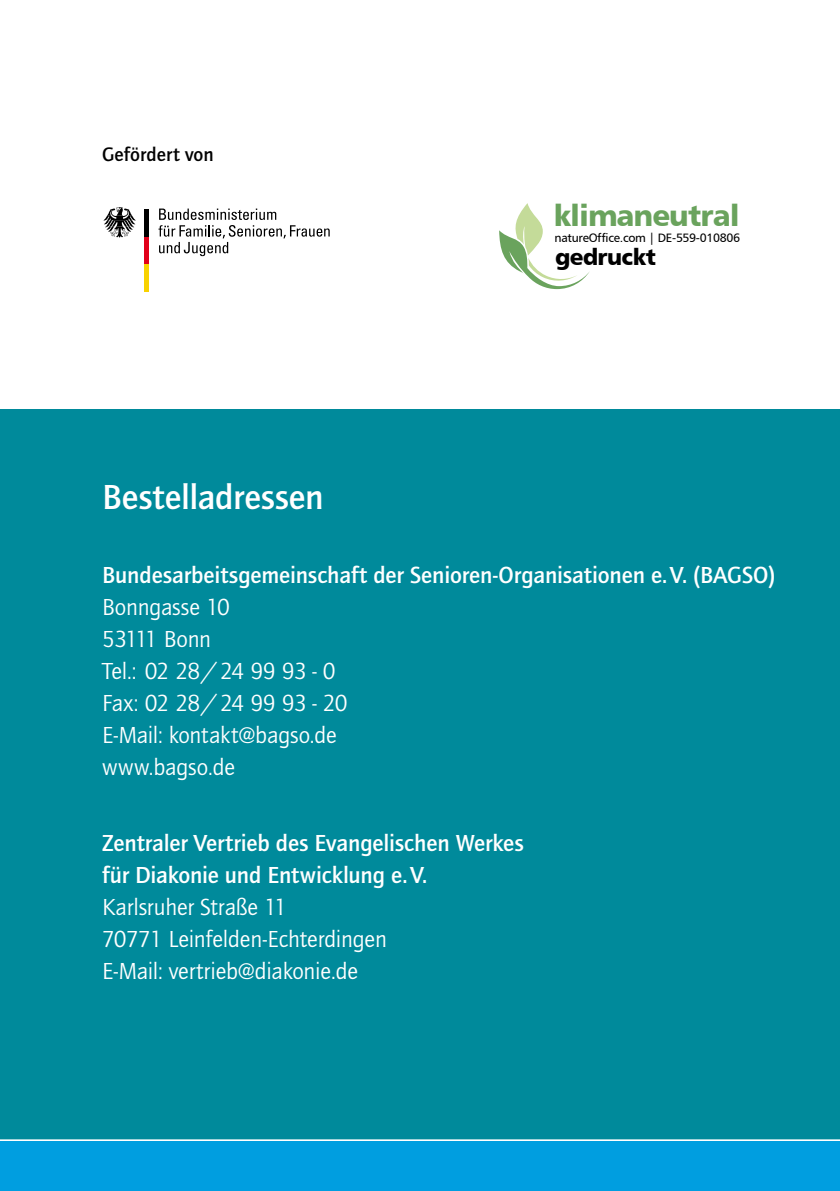
<style>
.page{position:relative;width:840px;height:1191px;background:#fff}
.page>*{position:absolute;margin:0;border:0;box-sizing:border-box;transform-origin:0 0}
.t1{font:500 36px "Quay Sans ITC Std";letter-spacing:-.005em;color:#fff}
.t2{font:29.8px "Humanist 777 BT Black B";letter-spacing:-.03em;color:#6aa35d}
.t3{font:24px/32px "Quay Sans ITC Std";letter-spacing:-.01em;color:#fff}
.t4{font:500 24px/32px "Quay Sans ITC Std";letter-spacing:-.005em;color:#fff}
.t5{font:22.8px "Humanist 777 BT Black B";letter-spacing:-.03em;color:#000}
.t6{font:500 20px "Quay Sans ITC Std";letter-spacing:.005em;color:#000}
.t7{font:12.2px "Humanist 777 BT Roman B";letter-spacing:-.03em;color:#000}
</style>
<div class="page">
<div style="left:0;top:409px;width:839px;height:743px;background:#008a9b"></div>
<hr style="left:839px;top:432px;width:1px;height:759px;background:#d2e7ea">
<hr style="left:0;top:1139px;width:839px;height:2px;background:#fff">
<div style="left:0;top:1141px;width:839px;height:50px;background:#009ee0"></div>
<svg style="left:158px;top:208px;width:171px;height:48px"></svg>
<div style="left:144px;top:264px;width:5px;height:28px;background:#f8d200"></div>
<div style="left:144px;top:236px;width:5px;height:28px;background:#e2001a"></div>
<div style="left:144px;top:209px;width:5px;height:27px;background:#000"></div>
<svg style="left:103px;top:207px;width:33px;height:30px"></svg>
<svg style="left:499px;top:203px;width:90px;height:86px"></svg>
<p class="t6" style="left:102px;top:143px;width:113px">Gefördert von</p>
<h1 class="t1" style="left:102px;top:476px;width:223px">Bestelladressen</h1>
<p class="t2" style="left:553px;top:196px;width:187px">klimaneutral</p>
<p class="t7" style="left:554px;top:230px;width:187px">natureOffice.com | DE-559-010806</p>
<p class="t5" style="left:555px;top:242px;width:102px">gedruckt</p>
<p class="t4" style="left:102px;top:559px;width:674px">Bundesarbeitsgemeinschaft der Senioren-Organisationen e.V. (BAGSO)</p>
<p class="t3" style="left:102px;top:591px;width:247px">Bonngasse 10<br>53111 Bonn<br>Tel.: 02 28/24 99 93 - 0<br>Fax: 02 28/24 99 93 - 20<br>E-Mail: kontakt@bagso.de www.bagso.de</p>
<p class="t4" style="left:102px;top:826px;width:423px">Zentraler Vertrieb des Evangelischen Werkes für Diakonie und Entwicklung e.V.</p>
<p class="t3" style="left:102px;top:890px;width:286px">Karlsruher Straße 11<br>70771 Leinfelden-Echterdingen<br>E-Mail: vertrieb@diakonie.de</p>
</div>
